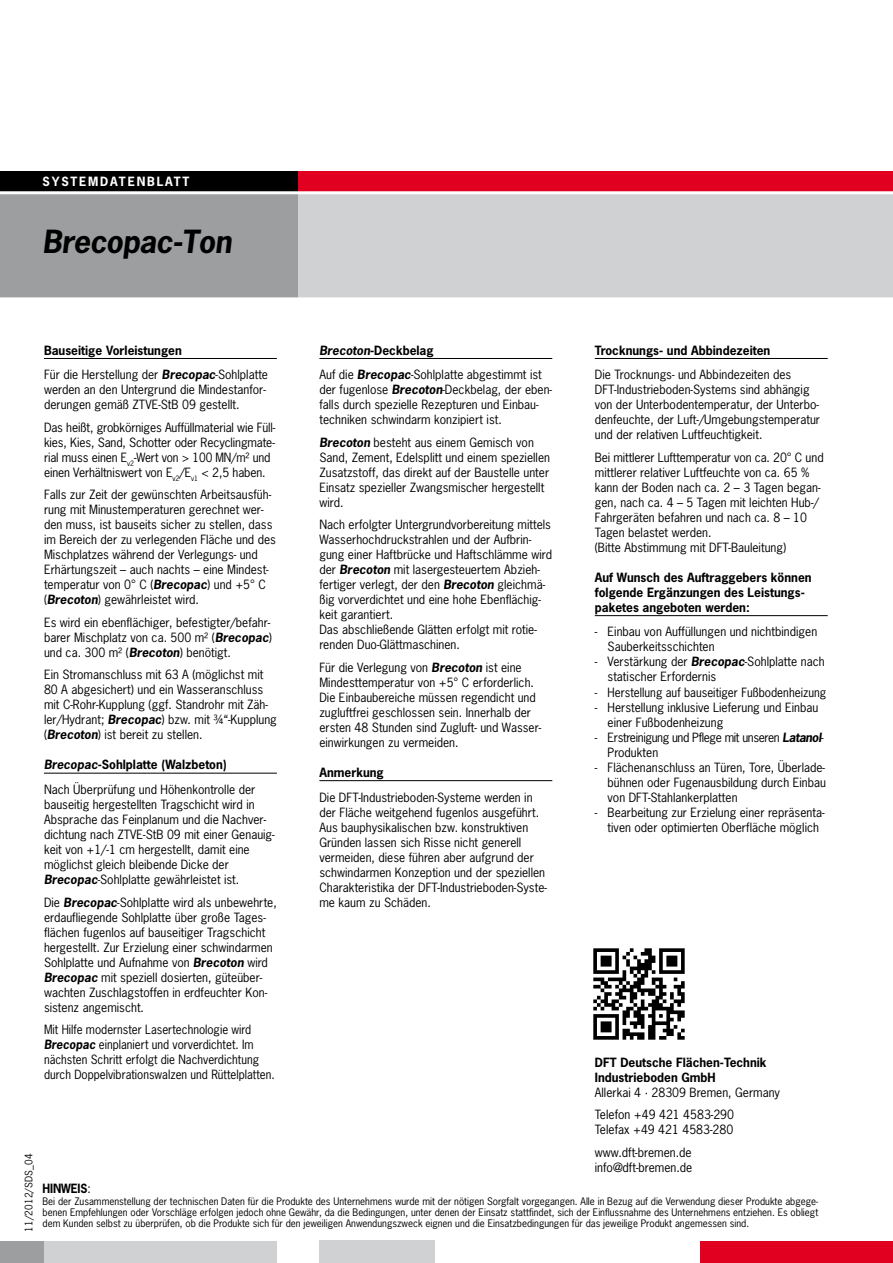
<style>
.page{position:relative;width:893px;height:1263px;background:#fff}
.page>*{position:absolute;margin:0;border:0;box-sizing:border-box;transform-origin:0 0}
.t1{font:italic 700 30px "News Gothic";letter-spacing:-.02em;color:#000}
.t2{font:12px/15px "News Gothic";color:#000}
.t3{font:700 12px/15px "News Gothic";color:#000}
.t4{font:12px/15px "News Gothic";color:#000;scale:.96 1}
.t5{font:12px/15px "News Gothic";letter-spacing:-.03em;color:#000}
.t6{font:700 12px "News Gothic";letter-spacing:.15em;color:#fff}
.t7{font:700 12px "News Gothic";color:#000;scale:.95 1}
.t8{font:9.75px/11.2px "News Gothic";color:#000;text-align:justify}
.s1{font-weight:700}
.s2{font-weight:700;font-style:italic}
.s3{font-weight:400}
</style>
<div class="page">
<div style="left:298px;top:171px;width:595px;height:22px;background:#e20020"></div>
<div style="left:298px;top:193px;width:595px;height:106px;background:#d0d1d2"></div>
<div style="left:0;top:171px;width:298px;height:22px;background:#000"></div>
<div style="left:0;top:193px;width:298px;height:106px;background:#9c9e9f"></div>
<hr style="left:0;top:191px;width:893px;height:3px;background:#fff">
<hr style="left:0;top:297px;width:893px;height:3px;background:#fff">
<div style="left:0;top:1242px;width:44px;height:21px;background:#9c9e9f"></div>
<div style="left:44px;top:1242px;width:233px;height:21px;background:#d0d1d2"></div>
<div style="left:701px;top:1242px;width:192px;height:21px;background:#e20020"></div>
<div style="left:319px;top:1241px;width:115px;height:22px;background:#d0d1d2"></div>
<hr style="left:44px;top:358px;width:233px;height:1px;background:#000">
<hr style="left:44px;top:773px;width:233px;height:1px;background:#000">
<hr style="left:319px;top:358px;width:233px;height:1px;background:#000">
<hr style="left:319px;top:780px;width:233px;height:1px;background:#000">
<hr style="left:595px;top:358px;width:233px;height:1px;background:#000">
<hr style="left:595px;top:615px;width:233px;height:1px;background:#000">
<img style="left:593px;top:948px;width:92px;height:92px">
<p class="t6" style="left:43px;top:173px;width:78px">SYSTE MDATEN</p>
<p class="t6" style="left:147px;top:173px;width:28px">BLATT</p>
<h1 class="t1" style="left:43px;top:221px;width:191px">Brecopac-Ton</h1>
<p class="t8" style="left:23px;top:1232px;width:79px;rotate:-90deg">11/2012/SDS_04</p>
<p class="t2" style="left:44px;top:337px;width:226px;line-height:24.6px"><span class="s1">Bauseitige Vorleistungen<br></span>Für die Herstellung der <span class="s2">Brecopac</span>-Sohlplatte</p>
<p class="t2" style="left:44px;top:382px;width:223px">werden an den Untergrund die Mindestanfor&shy;derungen gemäß ZTVE-StB 09 gestellt.</p>
<p class="t2" style="left:44px;top:419px;width:233px">Das heißt, grobkörniges Auffüllmaterial wie Füll&shy;kies, Kies, Sand, Schotter oder Recyclingmate&shy;rial muss einen E<sub>v2</sub>-Wert von &gt; 100 MN/m² und einen Verhältniswert von E<sub>v2</sub>/E<sub>v1</sub> &lt; 2,5 haben.</p>
<p class="t2" style="left:44px;top:487px;width:233px">Falls zur Zeit der gewünschten Arbeitsausfüh&shy;rung mit Minustemperaturen gerechnet wer&shy;den muss, ist bauseits sicher zu stellen, dass im Bereich der zu verlegenden Fläche und des Mischplatzes während der Verlegungs- und Erhärtungszeit – auch nachts – eine Mindest&shy;temperatur von 0° C (<span class="s2">Brecopac</span>) und +5° C (<span class="s2">Brecoton</span>) gewährleistet wird.</p>
<p class="t2" style="left:44px;top:614px;width:229px">Es wird ein ebenflächiger, befestigter/befahr&shy;barer Mischplatz von ca. 500 m² (<span class="s2">Brecopac</span>) und ca. 300 m² (<span class="s2">Brecoton</span>) benötigt.</p>
<p class="t2" style="left:44px;top:667px;width:234px">Ein Stromanschluss mit 63 A (möglichst mit 80 A abgesichert) und ein Wasseranschluss mit C-Rohr-Kupplung (ggf. Standrohr mit Zäh&shy;ler/Hydrant; <span class="s2">Brecopac</span>) bzw. mit ¾“-Kupplung (<span class="s2">Brecoton</span>) ist bereit zu stellen.</p>
<p class="t2" style="left:44px;top:752px;width:213px;line-height:24.6px"><span class="s2">Brecopac</span><span class="s1">-Sohlplatte (Walzbeton)<br></span>Nach Überprüfung und Höhenkontrolle der</p>
<p class="t2" style="left:44px;top:797px;width:232px">bauseitig hergestellten Tragschicht wird in Absprache das Feinplanum und die Nachver&shy;dichtung nach ZTVE-StB 09 mit einer Genauig&shy;keit von +1/-1 cm hergestellt, damit eine möglichst gleich bleibende Dicke der <span class="s2">Brecopac</span>-Sohlplatte gewährleistet ist.</p>
<p class="t2" style="left:44px;top:894px;width:234px">Die <span class="s2">Brecopac</span>-Sohlplatte wird als unbewehrte, erdaufliegende Sohlplatte über große Tages&shy;flächen fugenlos auf bauseitiger Tragschicht hergestellt. Zur Erzielung einer schwindarmen Sohlplatte und Aufnahme von <span class="s2">Brecoton</span> wird <span class="s2">Brecopac</span> mit speziell dosierten, güteüber&shy;wachten Zuschlagstoffen in erdfeuchter Kon&shy;sistenz angemischt.</p>
<p class="t4" style="left:44px;top:1022px;width:242px">Mit Hilfe modernster Lasertechnologie wird <span class="s2">Brecopac</span> einplaniert und vorverdichtet. Im nächsten Schritt erfolgt die Nachverdichtung durch Doppelvibrationswalzen und Rüttelplatten.</p>
<p class="t2" style="left:319px;top:337px;width:224px;line-height:24.6px"><span class="s2">Brecoton</span><span class="s1">-Deckbelag<br></span>Auf die <span class="s2">Brecopac</span>-Sohlplatte abgestimmt ist</p>
<p class="t2" style="left:319px;top:382px;width:234px">der fugenlose <span class="s2">Brecoton</span>-Deckbelag, der eben&shy;falls durch spezielle Rezepturen und Einbau&shy;techniken schwindarm konzipiert ist.</p>
<p class="t2" style="left:319px;top:434px;width:232px"><span class="s2">Brecoton</span> besteht aus einem Gemisch von Sand, Zement, Edelsplitt und einem speziellen Zusatzstoff, das direkt auf der Baustelle unter Einsatz spezieller Zwangsmischer hergestellt wird.</p>
<p class="t2" style="left:319px;top:517px;width:234px">Nach erfolgter Untergrundvorbereitung mittels Wasserhochdruckstrahlen und der Aufbrin&shy;gung einer Haftbrücke und Haftschlämme wird der <span class="s2">Brecoton</span> mit lasergesteuertem Abzieh&shy;fertiger verlegt, der den <span class="s2">Brecoton</span> gleichmä&shy;ßig vorverdichtet und eine hohe Ebenflächig&shy;keit garantiert.<br>Das abschließende Glätten erfolgt mit rotie&shy;renden Duo-Glättmaschinen.</p>
<p class="t2" style="left:319px;top:659px;width:223px">Für die Verlegung von <span class="s2">Brecoton</span> ist eine Mindesttemperatur von +5° C erforderlich.<br>Die Einbaubereiche müssen regendicht und zugluftfrei geschlossen sein. Innerhalb der ersten 48 Stunden sind Zugluft- und Wasser&shy;einwirkungen zu vermeiden.</p>
<p class="t3" style="left:319px;top:764px;width:66px">Anmerkung</p>
<p class="t2" style="left:319px;top:789px;width:229px">Die DFT-Industrieboden-Systeme werden in der Fläche weitgehend fugenlos ausgeführt.<br>Aus bauphysikalischen bzw. konstruktiven Gründen lassen sich Risse nicht generell vermeiden, diese führen aber aufgrund der schwindarmen Konzeption und der speziellen Charakteristika der DFT-Industrieboden-Syste&shy;me kaum zu Schäden.</p>
<p class="t3" style="left:595px;top:342px;width:177px">Trocknungs- und Abbindezeiten</p>
<p class="t2" style="left:595px;top:367px;width:227px">Die Trocknungs- und Abbindezeiten des DFT-Industrieboden-Systems sind abhängig von der Unterbodentemperatur, der Unterbo&shy;denfeuchte, der Luft-/Umgebungstemperatur und der relativen Luftfeuchtigkeit.</p>
<p class="t2" style="left:595px;top:449px;width:230px">Bei mittlerer Lufttemperatur von ca. 20° C und mittlerer relativer Luftfeuchte von ca. 65 % kann der Boden nach ca. 2 – 3 Tagen began&shy;gen, nach ca. 4 – 5 Tagen mit leichten Hub-/ Fahrgeräten befahren und nach ca. 8 – 10<br>Tagen belastet werden.<br>(Bitte Abstimmung mit DFT-Bauleitung)</p>
<p class="t3" style="left:595px;top:569px;width:218px">Auf Wunsch des Auftraggebers können folgende Ergänzungen des Leistungs&shy;paketes angeboten werden:</p>
<p class="t2" style="left:608px;top:624px;width:211px;text-indent:-13px">- Einbau von Auffüllungen und nichtbindigen<br>Sauberkeitsschichten</p>
<p class="t2" style="left:608px;top:654px;width:219px;text-indent:-13px">- Verstärkung der <span class="s2">Brecopac</span>-Sohlplatte nach statischer Erfordernis</p>
<p class="t2" style="left:595px;top:684px;width:233px">- Herstellung auf bauseitiger Fußbodenheizung</p>
<p class="t2" style="left:608px;top:699px;width:212px;text-indent:-13px">- Herstellung inklusive Lieferung und Einbau einer Fußbodenheizung</p>
<p class="t5" style="left:608px;top:729px;width:218px;text-indent:-13px">- Erstreinigung und Pflege mit unseren <span class="s2">Latanol</span>-<br>Produkten</p>
<p class="t2" style="left:608px;top:759px;width:220px;text-align:justify;text-indent:-13px">- Flächenanschluss an Türen, Tore, Überlade&shy;bühnen oder Fugenausbildung durch Einbau von DFT-Stahlankerplatten</p>
<p class="t2" style="left:608px;top:804px;width:218px;text-indent:-13px">- Bearbeitung zur Erzielung einer repräsenta&shy;tiven oder optimierten Oberfläche möglich</p>
<p class="t3" style="left:595px;top:1054px;width:173px">DFT Deutsche Flächen-Technik<br>Industrieboden GmbH</p>
<p class="t2" style="left:595px;top:1080px;width:187px;line-height:22.5px">Allerkai 4 · 28309 Bremen, Germany<br>Telefon +49 421 4583-290</p>
<p class="t2" style="left:595px;top:1118px;width:140px;line-height:22.5px">Telefax +49 421 4583-280 www.dft-bremen.de</p>
<p class="t2" style="left:595px;top:1159px;width:99px">info@dft-bremen.de</p>
<p class="t7" style="left:43px;top:1181px;width:52px">HINWEIS<span class="s3">:</span></p>
<p class="t8" style="left:43px;top:1195px;width:777px">Bei der Zusammenstellung der technischen Daten für die Produkte des Unternehmens wurde mit der nötigen Sorgfalt vorgegangen. Alle in Bezug auf die Verwendung dieser Produkte abgege&shy;benen Empfehlungen oder Vorschläge erfolgen jedoch ohne Gewähr, da die Bedingungen, unter denen der Einsatz stattfindet, sich der Einflussnahme des Unternehmens entziehen. Es obliegt dem Kunden selbst zu überprüfen, ob die Produkte sich für den jeweiligen Anwendungszweck eignen und die Einsatzbedingungen für das jeweilige Produkt angemessen sind.</p>
</div>
